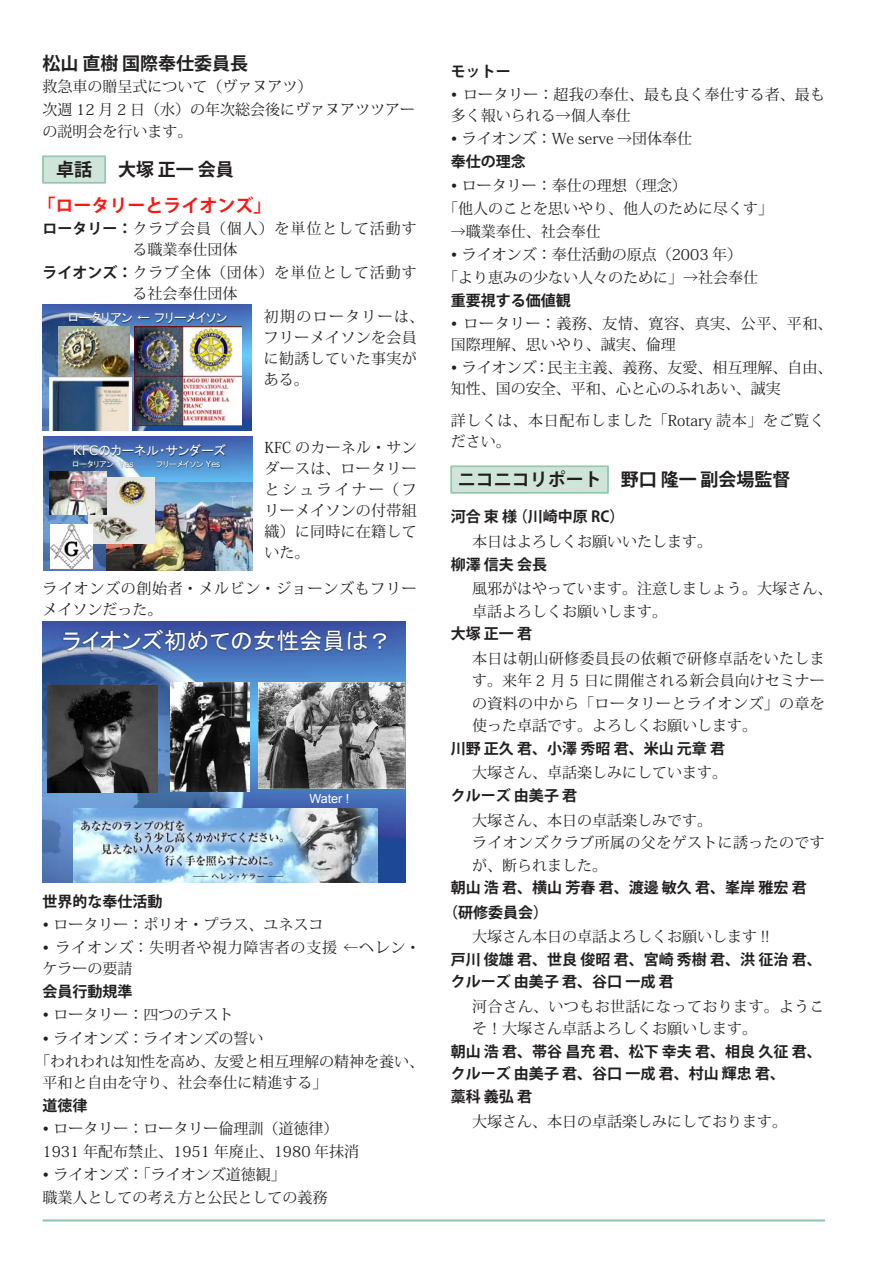
<style>
.page{position:relative;width:893px;height:1263px;background:#fff}
.page>*{position:absolute;margin:0;border:0;box-sizing:border-box;transform-origin:0 0}
.t1{font:23.1px "MS P Gothic";color:#fff}
.見出し2{font:700 18px "Koz Go Pro";color:#231f20}
.見出し1{font:700 18px "Koz Go Pro";color:#231f20}
.見出し2-2{font:700 18px "Koz Go Pro";color:#f71815}
.見出し2-3{font:15px/21px "Koz Min Pro";color:#231f20}
.本文_Indent{font:15px/22.5px "Koz Min Pro";color:#231f20}
.見出し3{font:700 15px/22.5px "Koz Go Pro";color:#231f20}
.本文_Indent-2{font:15px/22.5px "Koz Min Pro";letter-spacing:.025em;color:#231f20}
.見出し2-4{font:15px/21px "Koz Min Pro";letter-spacing:.06em;color:#231f20}
.本文{font:15px/22.5px "Koz Min Pro";color:#231f20}
.見出し2-5{font:15px/21px "Koz Min Pro";letter-spacing:.035em;color:#231f20}
.見出し2-6{font:700 15px "Koz Go Pro";color:#231f20}
.見出し2-7{font:15px/21px "Koz Min Pro";letter-spacing:.02em;color:#231f20}
.見出し2-8{font:15px/21px "Koz Min Pro";letter-spacing:.045em;color:#231f20}
.見出し2-9{font:15px/21px "Koz Min Pro";letter-spacing:.04em;color:#231f20}
.見出し2-10{font:15px/21px "Koz Min Pro";letter-spacing:.05em;color:#231f20}
.t2{font:12.9px "MS P Gothic";color:#fff}
.t3{font:12.75px "MS P Gothic";color:#fff}
.t4{font:12.6px "Arial";color:#fff}
.t5{font:8.25px "MS P Gothic";color:#fff}
.s1{font-family:"Koz Go Pro";font-weight:700}
.s2{font-family:"Verdana"}
</style>
<div class="page">
<hr style="left:43px;top:1219px;width:782px;height:2px;background:#91c6af">
<div style="left:43px;top:156px;width:62px;height:27px;background:#d0e5da"></div>
<hr style="left:43px;top:156px;width:62px;height:1px;background:#91c6af">
<svg style="left:42px;top:156px;width:2px;height:27px"></svg>
<hr style="left:43px;top:182px;width:62px;height:1px;background:#91c6af">
<hr style="left:43px;top:183px;width:63px;height:1px;background:#91c6af">
<svg style="left:105px;top:156px;width:1px;height:27px"></svg>
<div style="left:451px;top:466px;width:157px;height:27px;background:#d0e5da"></div>
<hr style="left:451px;top:466px;width:157px;height:1px;background:#91c6af">
<svg style="left:451px;top:467px;width:1px;height:25px"></svg>
<hr style="left:451px;top:492px;width:157px;height:1px;background:#91c6af">
<hr style="left:451px;top:493px;width:158px;height:1px;background:#91c6af">
<svg style="left:607px;top:466px;width:2px;height:27px"></svg>
<img style="left:43px;top:437px;width:209px;height:134px">
<img style="left:49px;top:437px;width:201px;height:28px">
<img style="left:71px;top:441px;width:156px;height:16px">
<img style="left:52px;top:457px;width:198px;height:18px">
<img style="left:54px;top:458px;width:167px;height:12px">
<img style="left:106px;top:482px;width:146px;height:89px">
<img style="left:89px;top:477px;width:65px;height:66px">
<img style="left:50px;top:472px;width:56px;height:42px">
<img style="left:50px;top:524px;width:42px;height:45px">
<img style="left:43px;top:304px;width:208px;height:126px">
<img style="left:132px;top:430px;width:68px;height:1px">
<img style="left:48px;top:304px;width:199px;height:28px">
<img style="left:66px;top:308px;width:162px;height:16px">
<img style="left:51px;top:324px;width:196px;height:18px">
<img style="left:58px;top:327px;width:71px;height:50px">
<img style="left:135px;top:327px;width:107px;height:98px">
<img style="left:49px;top:377px;width:82px;height:53px">
<img style="left:43px;top:622px;width:363px;height:261px">
<img style="left:51px;top:633px;width:351px;height:42px">
<img style="left:59px;top:624px;width:334px;height:32px">
<img style="left:48px;top:685px;width:110px;height:107px">
<img style="left:170px;top:682px;width:80px;height:110px">
<img style="left:258px;top:682px;width:146px;height:107px">
<img style="left:73px;top:808px;width:305px;height:75px">
<p class="見出し2" style="left:43px;top:52px;width:207px">松山 直樹 国際奉仕委員長</p>
<p class="本文" style="left:43px;top:75px;width:272px">救急車の贈呈式について（ヴァヌアツ）</p>
<p class="本文" style="left:43px;top:97px;width:374px">次週 12 月 2 日（水）の年次総会後にヴァヌアツツアーの説明会を行います。</p>
<p class="見出し1" style="left:56px;top:158px;width:37px">卓話</p>
<p class="見出し1" style="left:118px;top:158px;width:117px">大塚 正一 会員</p>
<p class="見出し2-2" style="left:37px;top:194px;width:235px">「ロータリーとライオンズ」</p>
<p class="見出し2-4" style="left:133px;top:217px;width:286px;text-indent:-90px"><span class="s1">ロータリー：</span>クラブ会員（個人）を単位として活動する職業奉仕団体</p>
<p class="見出し2-4" style="left:133px;top:262px;width:286px;text-indent:-90px"><span class="s1">ライオンズ：</span>クラブ全体（団体）を単位として活動する社会奉仕団体</p>
<p class="見出し2-7" style="left:264px;top:306px;width:162px">初期のロータリーは、フリーメイソンを会員に勧誘していた事実がある。</p>
<p class="t3" style="left:68px;top:311px;width:161px">ロータリアン ← フリーメイソン</p>
<p class="見出し2-3" style="left:265px;top:436px;width:154px;text-align:justify">KFC のカーネル・サンダースは、ロータリーとシュライナー（フリーメイソンの付帯組織）に同時に在籍していた。</p>
<p class="見出し2-8" style="left:43px;top:577px;width:376px">ライオンズの創始者・メルビン・ジョーンズもフリーメイソンだった。</p>
<p class="t2" style="left:73px;top:444px;width:155px"><span class="s2">KFC</span>のカーネル・サンダーズ</p>
<p class="t5" style="left:56px;top:460px;width:79px">　　　ロータリアン　<span class="s2">Yes</span></p>
<p class="t5" style="left:151px;top:460px;width:71px">　フリーメイソン <span class="s2">Yes</span></p>
<p class="t1" style="left:63px;top:629px;width:331px">ライオンズ初めての女性会員は？</p>
<p class="t4" style="left:309px;top:791px;width:42px">Water !</p>
<p class="見出し2-6" style="left:43px;top:892px;width:121px">世界的な奉仕活動</p>
<p class="見出し2-3" style="left:43px;top:913px;width:282px">• ロータリー：ポリオ・プラス、ユネスコ</p>
<p class="見出し2-10" style="left:43px;top:937px;width:379px">• ライオンズ：失明者や視力障害者の支援 ←ヘレン・ケラーの要請</p>
<p class="見出し2-6" style="left:43px;top:982px;width:91px">会員行動規準</p>
<p class="見出し2-3" style="left:43px;top:1004px;width:192px">• ロータリー：四つのテスト</p>
<p class="見出し2-3" style="left:43px;top:1027px;width:222px">• ライオンズ：ライオンズの誓い</p>
<p class="見出し2-3" style="left:43px;top:1050px;width:383px;text-indent:-8px">「われわれは知性を高め、友愛と相互理解の精神を養い、平和と自由を守り、社会奉仕に精進する」</p>
<p class="見出し2-6" style="left:43px;top:1095px;width:46px">道徳律</p>
<p class="見出し2-3" style="left:43px;top:1117px;width:297px">• ロータリー：ロータリー倫理訓（道徳律）</p>
<p class="見出し2-3" style="left:43px;top:1140px;width:318px">1931 年配布禁止、1951 年廃止、1980 年抹消</p>
<p class="見出し2-3" style="left:43px;top:1164px;width:252px">• ライオンズ：「ライオンズ道徳観」　</p>
<p class="見出し2-3" style="left:43px;top:1187px;width:287px">職業人としての考え方と公民としての義務</p>
<p class="見出し2-6" style="left:451px;top:62px;width:61px">モットー</p>
<p class="見出し2-3" style="left:451px;top:84px;width:376px">• ロータリー：超我の奉仕、最も良く奉仕する者、最も多く報いられる→個人奉仕</p>
<p class="見出し2-3" style="left:451px;top:128px;width:243px">• ライオンズ：We serve →団体奉仕</p>
<p class="見出し2-6" style="left:451px;top:152px;width:76px">奉仕の理念</p>
<p class="見出し2-3" style="left:451px;top:174px;width:237px">• ロータリー：奉仕の理想（理念）</p>
<p class="見出し2-3" style="left:443px;top:197px;width:331px">「他人のことを思いやり、他人のために尽くす」</p>
<p class="見出し2-3" style="left:451px;top:220px;width:151px">→職業奉仕、社会奉仕</p>
<p class="見出し2-3" style="left:451px;top:243px;width:293px">• ライオンズ：奉仕活動の原点（2003 年）</p>
<p class="見出し2-3" style="left:443px;top:266px;width:316px">「より恵みの少ない人々のために」→社会奉仕</p>
<p class="見出し2-6" style="left:451px;top:291px;width:121px">重要視する価値観</p>
<p class="見出し2-5" style="left:451px;top:313px;width:383px">• ロータリー：義務、友情、寛容、真実、公平、平和、国際理解、思いやり、誠実、倫理</p>
<p class="見出し2-3" style="left:451px;top:357px;width:383px">• ライオンズ：民主主義、義務、友愛、相互理解、自由、知性、国の安全、平和、心と心のふれあい、誠実</p>
<p class="見出し2-9" style="left:451px;top:409px;width:376px">詳しくは、本日配布しました「Rotary 読本」をご覧ください。</p>
<p class="見出し1" style="left:458px;top:468px;width:145px">ニコニコリポート</p>
<p class="見出し2" style="left:621px;top:468px;width:171px">野口 隆一 副会場監督</p>
<p class="見出し3" style="left:451px;top:507px;width:175px">河合 束 様 （川崎中原 RC）</p>
<p class="本文_Indent" style="left:472px;top:530px;width:241px">本日はよろしくお願いいたします。</p>
<p class="見出し3" style="left:451px;top:554px;width:98px">柳澤 信夫 会長</p>
<p class="本文_Indent" style="left:472px;top:577px;width:362px">風邪がはやっています。注意しましょう。大塚さん、卓話よろしくお願いします。</p>
<p class="見出し3" style="left:451px;top:623px;width:83px">大塚 正一 君</p>
<p class="本文_Indent" style="left:472px;top:646px;width:354px;text-align:justify">本日は朝山研修委員長の依頼で研修卓話をいたします。来年 2 月 5 日に開催される新会員向けセミナーの資料の中から「ロータリーとライオンズ」の章を使った卓話です。よろしくお願いします。</p>
<p class="見出し3" style="left:451px;top:738px;width:276px">川野 正久 君、小澤 秀昭 君、米山 元章 君</p>
<p class="本文_Indent" style="left:472px;top:761px;width:256px">大塚さん、卓話楽しみにしています。</p>
<p class="見出し3" style="left:451px;top:785px;width:128px">クルーズ 由美子 君</p>
<p class="本文_Indent" style="left:472px;top:808px;width:241px">大塚さん、本日の卓話楽しみです。</p>
<p class="本文_Indent-2" style="left:472px;top:831px;width:354px">ライオンズクラブ所属の父をゲストに誘ったのですが、断られました。</p>
<p class="見出し3" style="left:451px;top:877px;width:357px">朝山 浩 君、横山 芳春 君、渡邊 敏久 君、峯岸 雅宏 君</p>
<p class="見出し3" style="left:443px;top:902px;width:106px">（研修委員会）</p>
<p class="本文_Indent" style="left:472px;top:925px;width:299px">大塚さん本日の卓話よろしくお願いします !!</p>
<p class="見出し3" style="left:451px;top:949px;width:372px">戸川 俊雄 君、世良 俊昭 君、宮崎 秀樹 君、洪 征治 君、クルーズ 由美子 君、谷口 一成 君</p>
<p class="本文_Indent-2" style="left:472px;top:995px;width:354px">河合さん、いつもお世話になっております。ようこそ！大塚さん卓話よろしくお願いします。</p>
<p class="見出し3" style="left:451px;top:1041px;width:372px">朝山 浩 君、帯谷 昌充 君、松下 幸夫 君、相良 久征 君、クルーズ 由美子 君、谷口 一成 君、村山 輝忠 君、<br>藁科 義弘 君</p>
<p class="本文_Indent" style="left:472px;top:1109px;width:316px">大塚さん、本日の卓話楽しみにしております。</p>
</div>
